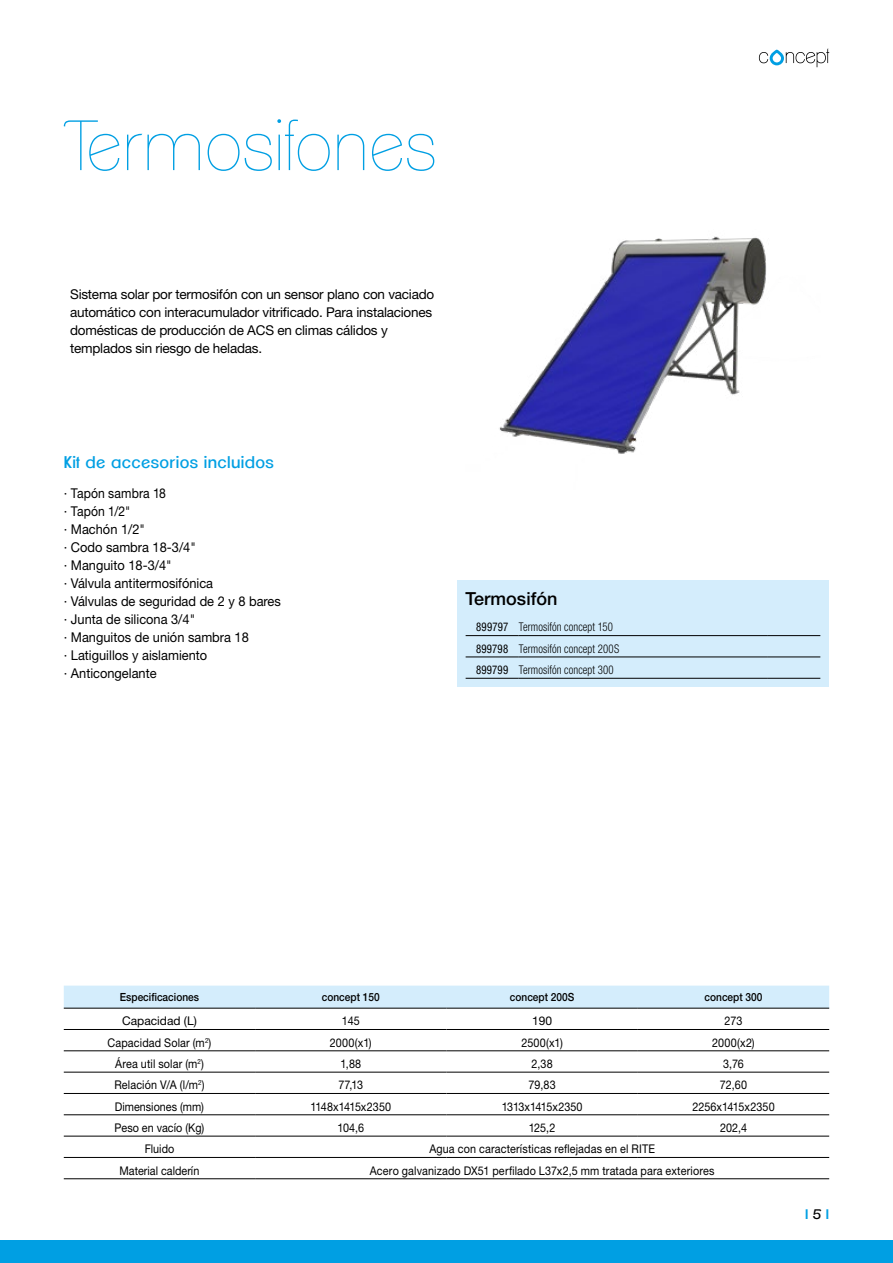
<style>
.page{position:relative;width:893px;height:1263px;background:#fff}
.page>*{position:absolute;margin:0;border:0;box-sizing:border-box;transform-origin:0 0}
.t1{font:100 69px "Clemente P Daa";letter-spacing:.02em;color:#009fe3}
.t2{font:500 18px "Helvetica Neue LT Std";color:#000}
.t3{font:16.5px "Clemente P Dai";letter-spacing:.02em;color:#009fe3}
.t4{font:13.5px/18px "Helvetica Neue LT Std";letter-spacing:-.015em;color:#000;scale:.95 1}
.t5{font:13.5px/18px "Helvetica Neue LT Std";letter-spacing:-.015em;color:#000}
.t6{font:800 13.5px "Clemente P Dao";color:#009fe3}
.t7{font:12px "Helvetica Neue LT Std";letter-spacing:.01em;color:#000;scale:.9 1}
.t8{font:300 condensed 12px/21.3px "Helvetica Neue LT Std";letter-spacing:.01em;color:#000;scale:.9 1}
.t9{font:12px "Helvetica Neue LT Std";letter-spacing:.01em;color:#000}
.t10{font:12px "Helvetica Neue LT Std";letter-spacing:-.01em;color:#000;scale:.9 1}
.t11{font:500 11.25px "Helvetica Neue LT Std";color:#000;scale:.9 1}
.s1{font-weight:400}
.s2{font-family:"Clemente P Dai";font-weight:400;color:#000}
</style>
<div class="page">
<svg style="left:759px;top:48px;width:70px;height:19px"></svg>
<div style="left:0;top:1241px;width:893px;height:22px;background:#009fe3"></div>
<div style="left:64px;top:986px;width:765px;height:22px;background:#d4edfc"></div>
<hr style="left:64px;top:1008px;width:191px;height:1px;background:#000">
<hr style="left:255px;top:1008px;width:191px;height:1px;background:#000">
<hr style="left:446px;top:1008px;width:192px;height:1px;background:#000">
<hr style="left:638px;top:1008px;width:191px;height:1px;background:#000">
<hr style="left:64px;top:1029px;width:191px;height:1px;background:#000">
<hr style="left:255px;top:1029px;width:191px;height:1px;background:#000">
<hr style="left:446px;top:1029px;width:192px;height:1px;background:#000">
<hr style="left:638px;top:1029px;width:191px;height:1px;background:#000">
<hr style="left:64px;top:1050px;width:191px;height:1px;background:#000">
<hr style="left:255px;top:1050px;width:191px;height:1px;background:#000">
<hr style="left:446px;top:1050px;width:192px;height:1px;background:#000">
<hr style="left:638px;top:1050px;width:191px;height:1px;background:#000">
<hr style="left:64px;top:1072px;width:191px;height:1px;background:#000">
<hr style="left:255px;top:1072px;width:191px;height:1px;background:#000">
<hr style="left:446px;top:1072px;width:192px;height:1px;background:#000">
<hr style="left:638px;top:1072px;width:191px;height:1px;background:#000">
<hr style="left:64px;top:1093px;width:191px;height:1px;background:#000">
<hr style="left:255px;top:1093px;width:191px;height:1px;background:#000">
<hr style="left:446px;top:1093px;width:192px;height:1px;background:#000">
<hr style="left:638px;top:1093px;width:191px;height:1px;background:#000">
<hr style="left:64px;top:1114px;width:191px;height:1px;background:#000">
<hr style="left:255px;top:1114px;width:191px;height:1px;background:#000">
<hr style="left:446px;top:1114px;width:192px;height:1px;background:#000">
<hr style="left:638px;top:1114px;width:191px;height:1px;background:#000">
<hr style="left:64px;top:1136px;width:191px;height:1px;background:#000">
<hr style="left:255px;top:1136px;width:191px;height:1px;background:#000">
<hr style="left:446px;top:1136px;width:192px;height:1px;background:#000">
<hr style="left:638px;top:1136px;width:191px;height:1px;background:#000">
<hr style="left:64px;top:1157px;width:191px;height:1px;background:#000">
<hr style="left:255px;top:1157px;width:191px;height:1px;background:#000">
<hr style="left:446px;top:1157px;width:192px;height:1px;background:#000">
<hr style="left:638px;top:1157px;width:191px;height:1px;background:#000">
<hr style="left:64px;top:1178px;width:191px;height:1px;background:#000">
<hr style="left:255px;top:1178px;width:191px;height:1px;background:#000">
<hr style="left:446px;top:1178px;width:192px;height:1px;background:#000">
<hr style="left:638px;top:1178px;width:191px;height:1px;background:#000">
<div style="left:457px;top:580px;width:372px;height:107px;background:#d4edfc"></div>
<hr style="left:466px;top:635px;width:53px;height:1px;background:#000">
<hr style="left:519px;top:635px;width:249px;height:1px;background:#000">
<hr style="left:768px;top:635px;width:52px;height:1px;background:#000">
<hr style="left:466px;top:657px;width:53px;height:1px;background:#000">
<hr style="left:519px;top:657px;width:249px;height:1px;background:#000">
<hr style="left:768px;top:657px;width:52px;height:1px;background:#000">
<hr style="left:466px;top:678px;width:53px;height:1px;background:#000">
<hr style="left:519px;top:678px;width:249px;height:1px;background:#000">
<hr style="left:768px;top:678px;width:52px;height:1px;background:#000">
<img style="left:499px;top:236px;width:268px;height:218px">
<h1 class="t1" style="left:64px;top:106px;width:374px">Termosifones</h1>
<p class="t5" style="left:70px;top:285px;width:366px">Sistema solar por termosifón con un sensor plano con vaciado automático con interacumulador vitrificado. Para instalaciones domésticas de producción de ACS en climas cálidos y templados sin riesgo de heladas.</p>
<h3 class="t3" style="left:64px;top:452px;width:211px">Kit de accesorios incluidos</h3>
<p class="t4" style="left:64px;top:484px;width:230px">· Tapón sambra 18<br>· Tapón 1/2"<br>· Machón 1/2"<br>· Codo sambra 18-3/4"<br>· Manguito 18-3/4"<br>· Válvula antitermosifónica<br>· Válvulas de seguridad de 2 y 8 bares · Junta de silicona 3/4"<br>· Manguitos de unión sambra 18<br>· Latiguillos y aislamiento<br>· Anticongelante</p>
<h2 class="t2" style="left:466px;top:588px;width:93px">Termosifón</h2>
<p class="t8" style="left:476px;top:616px;width:161px"><span class="s1">899797</span> Termosifón concept 150<br><span class="s1">899798</span> Termosifón concept 200S<br><span class="s1">899799</span> Termosifón concept 300</p>
<p class="t11" style="left:120px;top:990px;width:89px">Especificaciones</p>
<p class="t11" style="left:322px;top:990px;width:66px">concept 150</p>
<p class="t11" style="left:510px;top:990px;width:73px">concept 200S</p>
<p class="t11" style="left:704px;top:990px;width:66px">concept 300</p>
<p class="t9" style="left:122px;top:1014px;width:76px">Capacidad (L)</p>
<p class="t7" style="left:342px;top:1014px;width:22px">145</p>
<p class="t9" style="left:532px;top:1014px;width:22px">190</p>
<p class="t7" style="left:725px;top:1014px;width:21px">273</p>
<p class="t7" style="left:108px;top:1035px;width:117px">Capacidad Solar (m<sup>2</sup>)</p>
<p class="t7" style="left:330px;top:1035px;width:48px">2000(x1)</p>
<p class="t7" style="left:521px;top:1035px;width:48px">2500(x1)</p>
<p class="t7" style="left:712px;top:1035px;width:49px">2000(x2)</p>
<p class="t7" style="left:115px;top:1056px;width:100px">Área util solar (m<sup>2</sup>)</p>
<p class="t7" style="left:340px;top:1056px;width:25px">1,88</p>
<p class="t7" style="left:532px;top:1056px;width:25px">2,38</p>
<p class="t7" style="left:723px;top:1056px;width:24px">3,76</p>
<p class="t7" style="left:114px;top:1078px;width:102px">Relación V/A (l/m<sup>2</sup>)</p>
<p class="t7" style="left:338px;top:1078px;width:29px">77,13</p>
<p class="t7" style="left:529px;top:1078px;width:32px">79,83</p>
<p class="t7" style="left:720px;top:1078px;width:32px">72,60</p>
<p class="t7" style="left:115px;top:1099px;width:101px">Dimensiones (mm)</p>
<p class="t7" style="left:310px;top:1099px;width:91px">1148x1415x2350</p>
<p class="t10" style="left:502px;top:1099px;width:91px">1313x1415x2350</p>
<p class="t7" style="left:692px;top:1099px;width:93px">2256x1415x2350</p>
<p class="t7" style="left:115px;top:1120px;width:101px">Peso en vacío (Kg)</p>
<p class="t7" style="left:337px;top:1120px;width:31px">104,6</p>
<p class="t7" style="left:529px;top:1120px;width:31px">125,2</p>
<p class="t7" style="left:720px;top:1120px;width:32px">202,4</p>
<p class="t7" style="left:145px;top:1142px;width:34px">Fluido</p>
<p class="t7" style="left:429px;top:1142px;width:252px">Agua con características reflejadas en el RITE</p>
<p class="t7" style="left:120px;top:1163px;width:90px">Material calderín</p>
<p class="t7" style="left:370px;top:1163px;width:384px">Acero galvanizado DX51 perfilado L37x2,5 mm tratada para exteriores</p>
<p class="t6" style="left:805px;top:1205px;width:26px">|<span class="s2">5</span>|</p>
</div>
